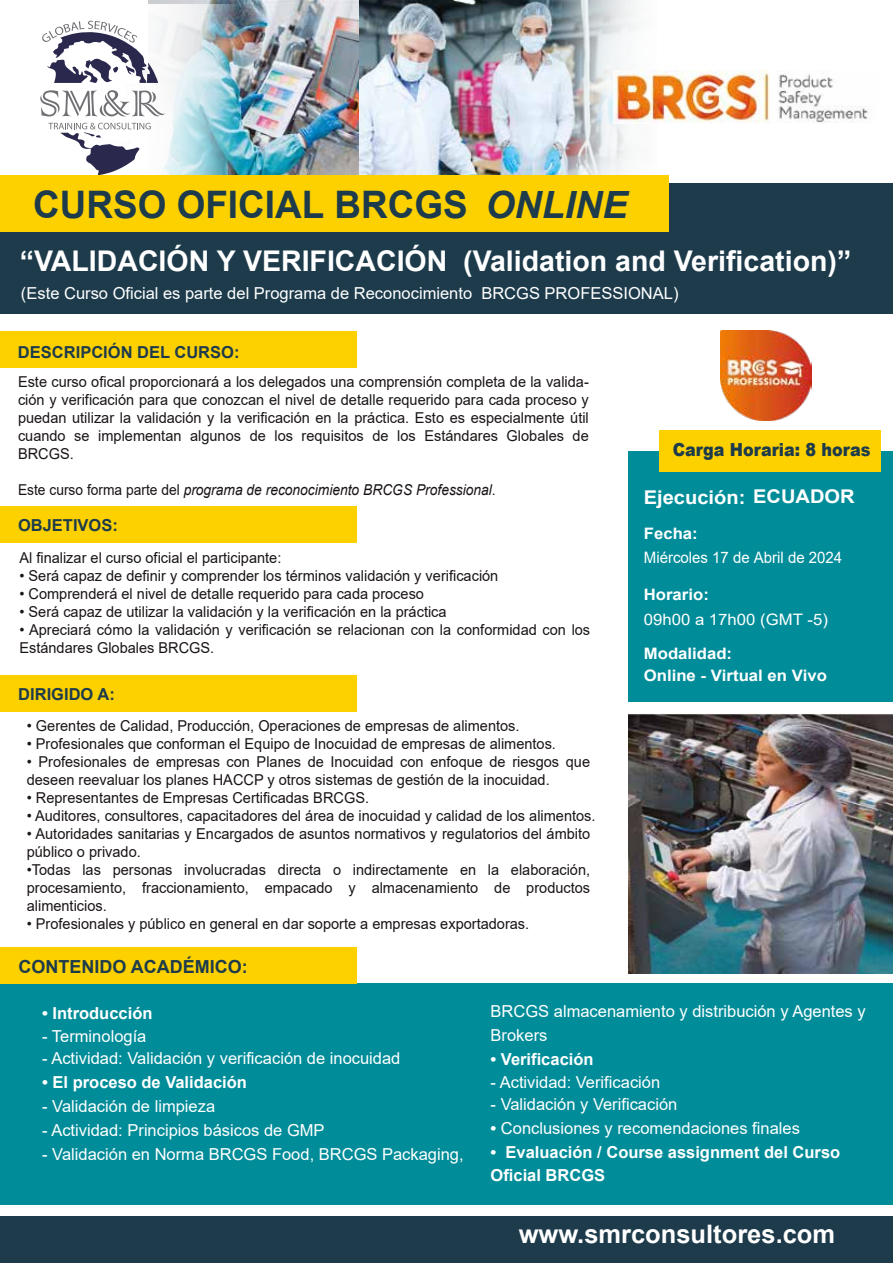
<style>
.page{position:relative;width:893px;height:1263px;background:#fff}
.page>*{position:absolute;margin:0;border:0;box-sizing:border-box;transform-origin:0 0}
.t1{font:700 37.95px "Arial";color:#1d3b4b}
.t2{font:700 28.5px "Arial";color:#fff}
.t3{font:700 25.5px "Arial";color:#fff}
.t4{font:700 18.9px "Arial";color:#fff;scale:1.06 1}
.t5{font:700 18px "Arial";color:#1d3b4b}
.t6{font:900 18px "Arial";color:#1d3b4b;scale:.89 1}
.t7{font:16.5px/24px "Arial";color:#fff}
.t8{font:700 16.5px/22.5px "Arial";color:#fff}
.t9{font:700 16.5px "Arial";color:#1d3b4b}
.t10{font:700 15.75px/22.5px "Arial";color:#fff;scale:1.06 1}
.t11{font:15.75px "Arial";color:#fff;scale:.95 1}
.t12{font:15.75px "Arial";color:#fff;scale:1.06 1}
.t13{font:15px/18px "Arial";color:#1a1414}
.t14{font:italic 15px "Arial";color:#1a1414;scale:.92 1}
.s1{font-style:italic;font-size:37.5px}
.s2{font-style:normal}
.s3{font-weight:700}
</style>
<div class="page">
<div style="left:0;top:1216px;width:893px;height:47px;background:#1d3b4b"></div>
<svg style="left:628px;top:973px;width:265px;height:1px"></svg>
<div style="left:0;top:983px;width:893px;height:221px;background:#008d99"></div>
<img style="left:359px;top:0;width:188px;height:176px">
<img style="left:148px;top:0;width:211px;height:176px">
<svg style="left:547px;top:0;width:209px;height:184px"></svg>
<img style="left:8px;top:4px;width:239px;height:172px">
<svg style="left:32px;top:14px;width:132px;height:161px"></svg>
<div style="left:0;top:184px;width:893px;height:130px;background:#1d3b4b"></div>
<div style="left:0;top:332px;width:356px;height:36px;background:#fdd100"></div>
<div style="left:0;top:507px;width:356px;height:36px;background:#fdd100"></div>
<div style="left:0;top:676px;width:356px;height:36px;background:#fdd100"></div>
<div style="left:0;top:948px;width:356px;height:36px;background:#fdd100"></div>
<div style="left:0;top:176px;width:668px;height:56px;background:#fdd100"></div>
<img style="left:613px;top:71px;width:256px;height:52px">
<div style="left:628px;top:451px;width:265px;height:250px;background:#008d99"></div>
<div style="left:659px;top:430px;width:222px;height:41px;background:#fdd100"></div>
<img style="left:721px;top:330px;width:90px;height:90px">
<img style="left:628px;top:713px;width:265px;height:260px">
<h1 class="t1" style="left:33px;top:178px;width:596px">CURSO OFICIAL BRCGS <span class="s1">ONLINE</span></h1>
<h2 class="t2" style="left:20px;top:241px;width:833px">“VALIDACIÓN Y VERIFICACIÓN (Validation and Verification)”</h2>
<p class="t7" style="left:21px;top:281px;width:659px">(Este Curso Oficial es parte del Programa de Reconocimiento BRCGS PROFESSIONAL)</p>
<p class="t9" style="left:18px;top:340px;width:223px">DESCRIPCIÓN DEL CURSO:</p>
<p class="t13" style="left:18px;top:372px;width:572px;text-align:justify">Este curso ofical proporcionará a los delegados una comprensión completa de la valida&shy;ción y verificación para que conozcan el nivel de detalle requerido para cada proceso y puedan utilizar la validación y la verificación en la práctica. Esto es especialmente útil cuando se implementan algunos de los requisitos de los Estándares Globales de BRCGS.</p>
<p class="t14" style="left:18px;top:480px;width:521px"><span class="s2">Este curso forma parte del</span> programa de reconocimiento BRCGS Professional.</p>
<p class="t9" style="left:18px;top:513px;width:101px">OBJETIVOS:</p>
<p class="t13" style="left:19px;top:549px;width:263px">Al finalizar el curso oficial el participante:</p>
<p class="t13" style="left:19px;top:567px;width:480px">• Será capaz de definir y comprender los términos validación y verificación</p>
<p class="t13" style="left:19px;top:585px;width:406px">• Comprenderá el nivel de detalle requerido para cada proceso</p>
<p class="t13" style="left:19px;top:603px;width:429px">• Será capaz de utilizar la validación y la verificación en la práctica</p>
<p class="t13" style="left:19px;top:621px;width:572px">• Apreciará cómo la validación y verificación se relacionan con la conformidad con los<br>Estándares Globales BRCGS.</p>
<p class="t9" style="left:18px;top:683px;width:98px">DIRIGIDO A:</p>
<p class="t13" style="left:27px;top:716px;width:494px">• Gerentes de Calidad, Producción, Operaciones de empresas de alimentos.</p>
<p class="t13" style="left:27px;top:734px;width:531px">• Profesionales que conforman el Equipo de Inocuidad de empresas de alimentos.</p>
<p class="t13" style="left:27px;top:752px;width:565px">• Profesionales de empresas con Planes de Inocuidad con enfoque de riesgos que deseen reevaluar los planes HACCP y otros sistemas de gestión de la inocuidad.</p>
<p class="t13" style="left:27px;top:788px;width:344px">• Representantes de Empresas Certificadas BRCGS.</p>
<p class="t13" style="left:27px;top:806px;width:570px">• Auditores, consultores, capacitadores del área de inocuidad y calidad de los alimentos.</p>
<p class="t13" style="left:27px;top:824px;width:565px">• Autoridades sanitarias y Encargados de asuntos normativos y regulatorios del ámbito público o privado.</p>
<p class="t13" style="left:27px;top:860px;width:565px;text-align:justify">•Todas las personas involucradas directa o indirectamente en la elaboración, procesamiento, fraccionamiento, empacado y almacenamiento de productos alimenticios.</p>
<p class="t13" style="left:27px;top:914px;width:504px">• Profesionales y público en general en dar soporte a empresas exportadoras.</p>
<p class="t5" style="left:18px;top:954px;width:231px">CONTENIDO ACADÉMICO:</p>
<p class="t6" style="left:673px;top:436px;width:224px">Carga Horaria: 8 horas</p>
<p class="t4" style="left:644px;top:484px;width:200px">Ejecución: ECUADOR</p>
<p class="t10" style="left:644px;top:523px;width:52px">Fecha:</p>
<p class="t11" style="left:644px;top:547px;width:210px">Miércoles 17 de Abril de 2024</p>
<p class="t10" style="left:644px;top:583px;width:63px">Horario:</p>
<p class="t12" style="left:644px;top:609px;width:175px">09h00 a 17h00 (GMT -5)</p>
<p class="t10" style="left:644px;top:642px;width:174px">Modalidad:<br>Online - Virtual en Vivo</p>
<p class="t8" style="left:42px;top:1002px;width:112px">• Introducción</p>
<p class="t7" style="left:42px;top:1024px;width:106px">- Terminología</p>
<p class="t7" style="left:42px;top:1046px;width:360px">- Actividad: Validación y verificación de inocuidad</p>
<p class="t8" style="left:42px;top:1071px;width:206px">• El proceso de Validación</p>
<p class="t7" style="left:42px;top:1094px;width:174px">- Validación de limpieza</p>
<p class="t7" style="left:42px;top:1118px;width:284px">- Actividad: Principios básicos de GMP</p>
<p class="t7" style="left:42px;top:1142px;width:423px">- Validación en Norma BRCGS Food, BRCGS Packaging,</p>
<p class="t7" style="left:491px;top:999px;width:377px">BRCGS almacenamiento y distribución y Agentes y<br>Brokers</p>
<p class="t8" style="left:491px;top:1048px;width:104px">• Verificación</p>
<p class="t7" style="left:491px;top:1069px;width:171px">- Actividad: Verificación</p>
<p class="t7" style="left:491px;top:1092px;width:188px">- Validación y Verificación</p>
<p class="t7" style="left:491px;top:1116px;width:311px"><span class="s3">•</span> Conclusiones y recomendaciones finales</p>
<p class="t8" style="left:491px;top:1141px;width:351px">• Evaluación / Course assignment del Curso<br>Oficial BRCGS</p>
<h3 class="t3" style="left:519px;top:1216px;width:318px">www.smrconsultores.com</h3>
</div>
